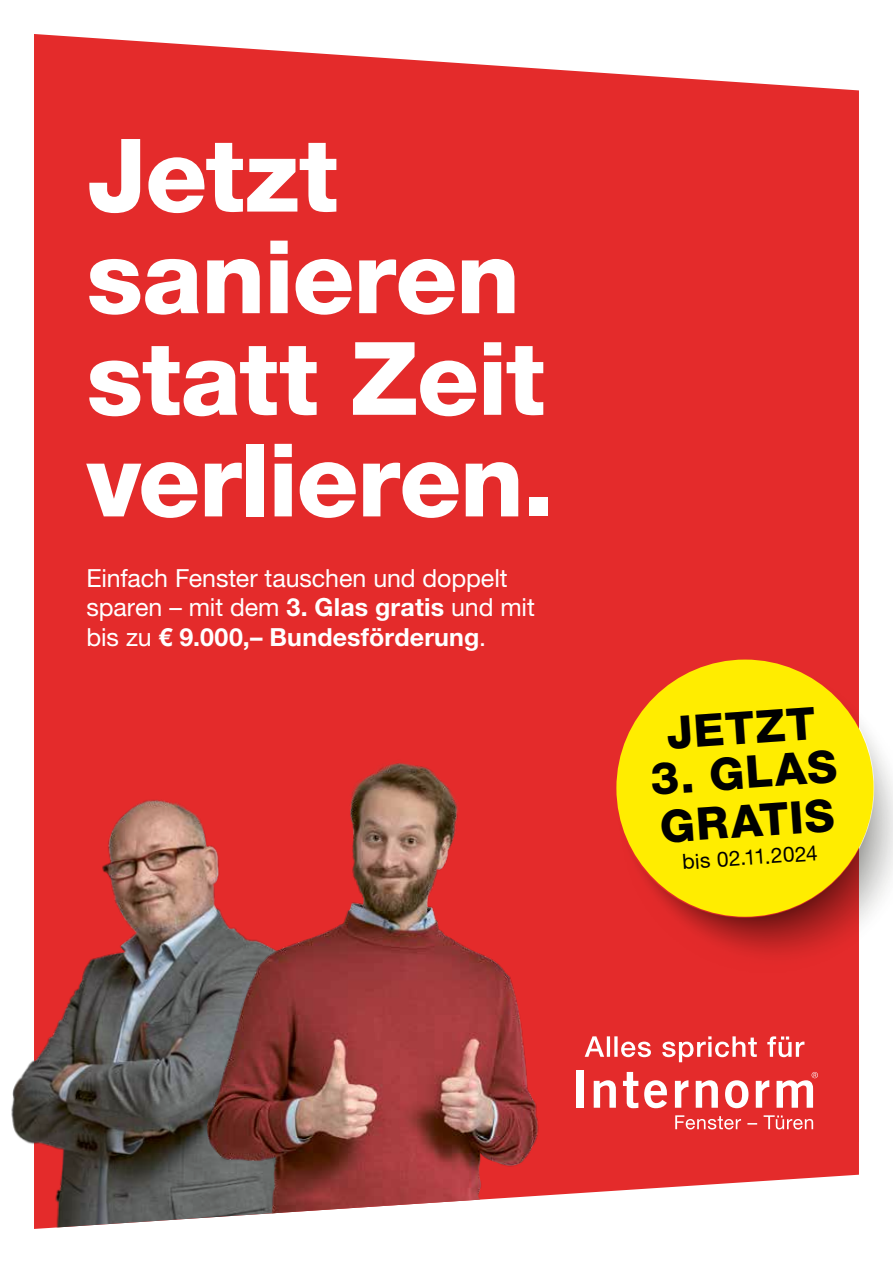
<style>
.page{position:relative;width:893px;height:1263px;background:#fff}
.page>*{position:absolute;margin:0;border:0;box-sizing:border-box;transform-origin:0 0}
.t1{font:800 101.55px/101.6px "Helvetica Neue LT Pro";letter-spacing:-.015em;color:#fff}
.t2{font:800 45px/48.2px "Helvetica Neue LT Pro";color:#000}
.t3{font:25.05px/29.7px "Helvetica Neue LT Pro";letter-spacing:-.005em;color:#fff}
.t4{font:21px "Helvetica Neue LT Pro";color:#000}
.s1{font-weight:700}
</style>
<div class="page">
<div style="left:34px;top:34px;width:825px;height:1160px;background:#e42b2b"></div>
<div style="left:530px;top:1053px;width:329px;height:89px;background:#e42b2b"></div>
<svg style="left:675px;top:1115px;width:138px;height:14px"></svg>
<div style="left:576px;top:1070px;width:7px;height:38px;background:#fff"></div>
<svg style="left:594px;top:1080px;width:22px;height:28px"></svg>
<svg style="left:623px;top:1072px;width:15px;height:36px"></svg>
<svg style="left:644px;top:1080px;width:23px;height:28px"></svg>
<svg style="left:675px;top:1080px;width:13px;height:28px"></svg>
<svg style="left:696px;top:1080px;width:22px;height:28px"></svg>
<svg style="left:725px;top:1080px;width:23px;height:28px"></svg>
<svg style="left:756px;top:1080px;width:13px;height:28px"></svg>
<svg style="left:776px;top:1072px;width:42px;height:36px"></svg>
<div style="left:530px;top:1025px;width:329px;height:42px;background:#e42b2b"></div>
<svg style="left:585px;top:1036px;width:219px;height:26px"></svg>
<img style="left:11px;top:751px;width:83px;height:478px">
<img style="left:89px;top:722px;width:482px;height:503px">
<img style="left:603px;top:650px;width:290px;height:322px">
<div style="left:616px;top:659px;width:258px;height:258px;background:#ffed00;border-radius:50%"></div>
<h1 class="t1" style="left:87px;top:124px;width:470px">Jetzt sanieren statt Zeit verlieren.</h1>
<p class="t3" style="left:87px;top:562px;width:450px">Einfach Fenster tauschen und doppelt sparen – mit dem <span class="s1">3. Glas gratis</span> und mit bis zu <span class="s1">€ 9.000,– Bundesförderung</span>.</p>
<h2 class="t2" style="left:664px;top:709px;width:151px;rotate:-4deg">JETZT</h2>
<h2 class="t2" style="left:649px;top:755px;width:188px;rotate:-4deg">3. GLAS<br>GRATIS</h2>
<p class="t4" style="left:681px;top:849px;width:137px;rotate:-4deg">bis 02.11.2024</p>
</div>
